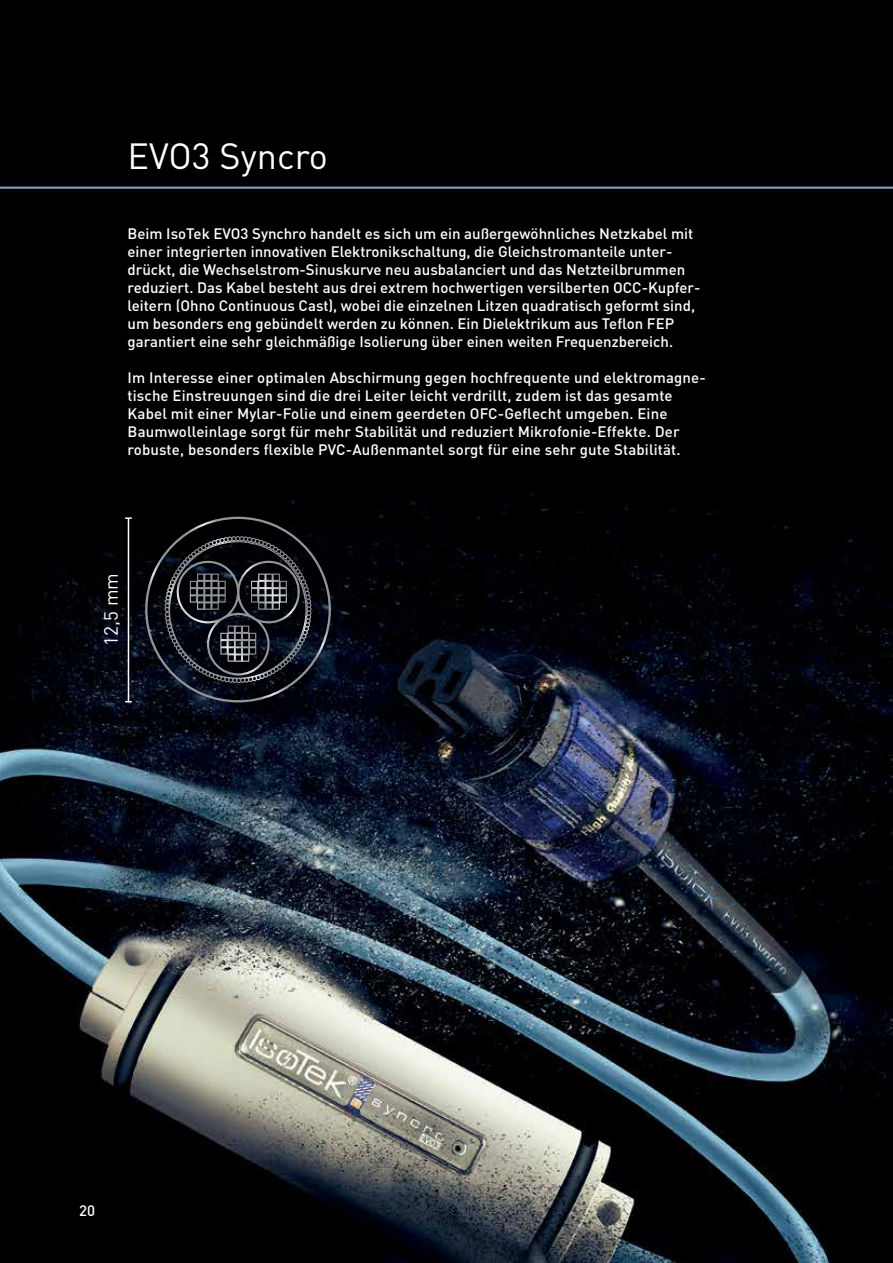
<style>
.page{position:relative;width:893px;height:1263px;background:#fff}
.page>*{position:absolute;margin:0;border:0;box-sizing:border-box;transform-origin:0 0}
.t1{font:36px "DIN";color:#fff}
.t2{font:18.9px "DIN";color:#fff}
.t3{font:500 15px/18px "DIN";color:#fff}
</style>
<div class="page">
<img style="left:0;top:0;width:893px;height:1263px">
<svg style="left:0;top:161px;width:893px;height:29px;background:#090c0e"></svg>
<svg style="left:145px;top:517px;width:186px;height:185px;background:#1d1f26"></svg>
<hr style="left:128px;top:518px;width:1px;height:184px;background:#fff">
<svg style="left:125px;top:517px;width:7px;height:2px"></svg>
<div style="left:77px;top:1202px;width:23px;height:19px;background:#000"></div>
<h1 class="t1" style="left:128px;top:134px;width:202px">EVO3 Syncro</h1>
<p class="t3" style="left:128px;top:224px;width:574px">Beim IsoTek EVO3 Synchro handelt es sich um ein außergewöhnliches Netzkabel mit einer integrierten innovativen Elektronikschaltung, die Gleichstromanteile unter&shy;drückt, die Wechselstrom-Sinuskurve neu ausbalanciert und das Netzteilbrummen reduziert. Das Kabel besteht aus drei extrem hochwertigen versilberten OCC-Kupfer&shy;leitern (Ohno Continuous Cast), wobei die einzelnen Litzen quadratisch geformt sind, um besonders eng gebündelt werden zu können. Ein Dielektrikum aus Teflon FEP garantiert eine sehr gleichmäßige Isolierung über einen weiten Frequenzbereich.</p>
<p class="t3" style="left:128px;top:368px;width:580px">Im Interesse einer optimalen Abschirmung gegen hochfrequente und elektromagne&shy;tische Einstreuungen sind die drei Leiter leicht verdrillt, zudem ist das gesamte Kabel mit einer Mylar-Folie und einem geerdeten OFC-Geflecht umgeben. Eine Baumwolleinlage sorgt für mehr Stabilität und reduziert Mikrofonie-Effekte. Der robuste, besonders flexible PVC-Außenmantel sorgt für eine sehr gute Stabilität.</p>
<p class="t2" style="left:99px;top:645px;width:74px;rotate:-90deg">12,5 mm</p>
<p class="t3" style="left:79px;top:1201px;width:17px">20</p>
</div>
